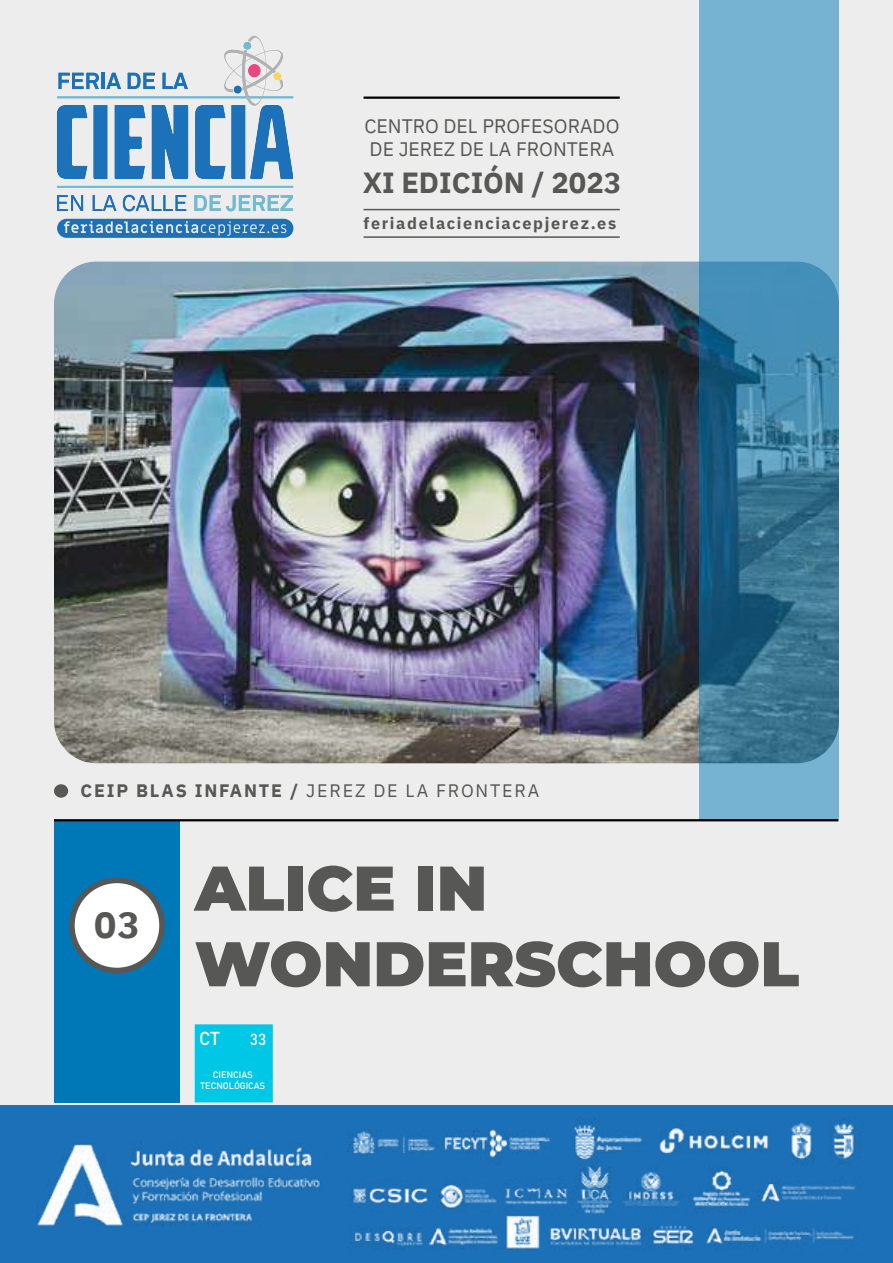
<style>
.page{position:relative;width:893px;height:1263px;background:#fff}
.page>*{position:absolute;margin:0;border:0;box-sizing:border-box;transform-origin:0 0}
.t1{font:900 63px/75.6px "Montserrat";color:#575756}
.t2{font:700 37.05px "IBM Plex Sans";color:#575756}
.t3{font:700 29.1px "IBM Plex Sans";color:#575756}
.t4{font:19.5px/23.4px "IBM Plex Sans";color:#575756}
.t5{font:18.6px "Bahnschrift";color:#fff}
.t6{font:18px "IBM Plex Sans";letter-spacing:.1em;color:#575756}
.t7{font:700 16.2px "IBM Plex Sans";letter-spacing:.1em;color:#575756}
.t8{font:15.9px "Bahnschrift";color:#fff}
.t9{font:9.3px/11.1px "Bahnschrift";letter-spacing:-.01em;color:#fff;text-align:center}
.s1{font-weight:700}
</style>
<div class="page">
<div style="left:0;top:0;width:893px;height:1014px;background:#ededed"></div>
<img style="left:54px;top:261px;width:785px;height:502px">
<div style="left:0;top:1010px;width:893px;height:96px;background:#ededed"></div>
<div style="left:54px;top:821px;width:126px;height:281px;background:#0077b6"></div>
<svg style="left:699px;top:0;width:139px;height:819px;background:#4e8dad"></svg>
<div style="left:195px;top:1024px;width:78px;height:78px;background:#00c7e5"></div>
<div style="left:54px;top:784px;width:14px;height:14px;background:#575756;border-radius:50%"></div>
<hr style="left:54px;top:819px;width:784px;height:2px;background:#000">
<svg style="left:57px;top:195px;width:26px;height:16px"></svg>
<svg style="left:93px;top:195px;width:23px;height:16px"></svg>
<svg style="left:123px;top:195px;width:63px;height:16px"></svg>
<hr style="left:57px;top:186px;width:236px;height:2px;background:#72bad0">
<svg style="left:194px;top:195px;width:99px;height:16px"></svg>
<svg style="left:57px;top:36px;width:236px;height:143px"></svg>
<svg style="left:57px;top:219px;width:236px;height:19px;background:#4488c2"></svg>
<div style="left:72px;top:880px;width:90px;height:90px;background:#fff;border-radius:50%"></div>
<div style="left:69px;top:878px;width:96px;height:95px;border:6px solid #575756;border-radius:50%"></div>
<img style="left:0;top:1106px;width:893px;height:157px">
<hr style="left:364px;top:209px;width:256px;height:1px;background:#575756">
<hr style="left:364px;top:236px;width:256px;height:2px;background:#575756">
<hr style="left:364px;top:97px;width:256px;height:2px;background:#000">
<p class="t4" style="left:364px;top:112px;width:257px">CENTRO DEL PROFESORADO<br>DE JEREZ DE LA FRONTERA</p>
<h3 class="t3" style="left:363px;top:160px;width:260px">XI EDICIÓN / 2023</h3>
<p class="t7" style="left:364px;top:210px;width:254px">feriadelacienciacepjerez.es</p>
<p class="t6" style="left:81px;top:776px;width:460px"><span class="s1">CEIP BLAS INFANTE /</span> JEREZ DE LA FRONTERA</p>
<h2 class="t2" style="left:94px;top:895px;width:47px">03</h2>
<h1 class="t1" style="left:195px;top:849px;width:606px">ALICE IN<br>WONDERSCHOOL</h1>
<p class="t5" style="left:199px;top:1024px;width:22px">CT</p>
<p class="t8" style="left:250px;top:1027px;width:18px">33</p>
<p class="t9" style="left:201px;top:1068px;width:66px">CIENCIAS<br>TECNOLÓGICAS</p>
</div>
